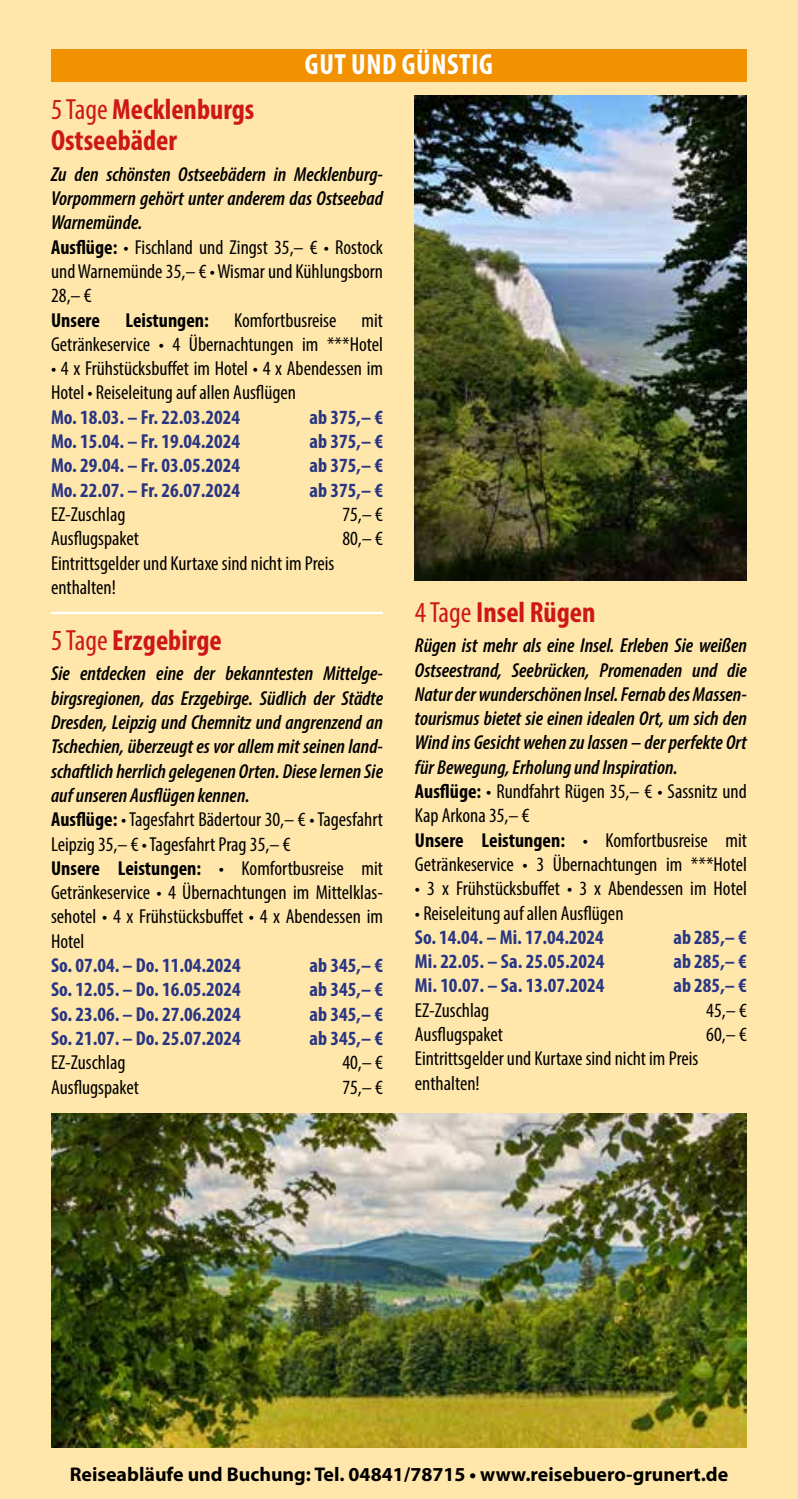
<style>
.page{position:relative;width:798px;height:1499px;background:#fff}
.page>*{position:absolute;margin:0;border:0;box-sizing:border-box;transform-origin:0 0}
.t1{font:700 condensed 29.25px/31.5px "Myriad Pro";color:#cd1719}
.t2{font:700 condensed 29.25px "Myriad Pro";letter-spacing:.02em;color:#fff}
.t3{font:condensed 20.25px/24.3px "Myriad Pro";color:#000}
.t4{font:italic 20.25px/24.3px "Myriad Variable Concept";color:#000;text-align:justify}
.t5{font:700 condensed 20.25px "Myriad Pro";color:#283583}
.t6{font:700 condensed 20.25px "Myriad Pro";color:#000}
.t7{font:700 19.8px "Myriad Pro";color:#000}
.s1{font-weight:400}
.s2{font-weight:700}
</style>
<div class="page">
<div style="left:0;top:0;width:797px;height:1499px;background:#ffe7ac"></div>
<hr style="left:51px;top:612px;width:332px;height:2px;background:#fff">
<div style="left:51px;top:49px;width:695px;height:32px;background:#f39200"></div>
<img style="left:51px;top:1113px;width:695px;height:335px">
<img style="left:415px;top:96px;width:331px;height:484px">
<h1 class="t2" style="left:305px;top:46px;width:189px">GUT UND GÜNSTIG</h1>
<h1 class="t1" style="left:51px;top:92px;width:205px"><span class="s1">5 Tage</span> Mecklenburgs<br>Ostseebäder</h1>
<p class="t4" style="left:51px;top:162px;width:333px">Zu den schönsten Ostseebädern in Mecklenburg-Vorpommern gehört unter anderem das Ostseebad Warnemünde.</p>
<p class="t3" style="left:51px;top:235px;width:333px;text-align:justify"><span class="s2">Ausflüge:</span> • Fischland und Zingst 35,– € • Rostock und Warnemünde 35,– € • Wismar und Kühlungsborn 28,– €</p>
<p class="t6" style="left:51px;top:307px;width:50px">Unsere</p>
<p class="t3" style="left:51px;top:307px;width:333px;text-align:right"><span class="s2">Leistungen:</span> Komfortbusreise mit<br>Getränkeservice • 4 Übernachtungen im ***Hotel</p>
<p class="t3" style="left:51px;top:356px;width:333px">• 4 x Frühstücksbuffet im Hotel • 4 x Abendessen im<br>Hotel • Reiseleitung auf allen Ausflügen</p>
<p class="t5" style="left:51px;top:404px;width:190px">Mo. 18.03. – Fr. 22.03.2024</p>
<p class="t5" style="left:309px;top:404px;width:75px">ab 375,– €</p>
<p class="t5" style="left:51px;top:429px;width:190px">Mo. 15.04. – Fr. 19.04.2024</p>
<p class="t5" style="left:309px;top:429px;width:75px">ab 375,– €</p>
<p class="t5" style="left:51px;top:453px;width:190px">Mo. 29.04. – Fr. 03.05.2024</p>
<p class="t5" style="left:309px;top:453px;width:75px">ab 375,– €</p>
<p class="t5" style="left:51px;top:477px;width:190px">Mo. 22.07. – Fr. 26.07.2024</p>
<p class="t5" style="left:309px;top:477px;width:75px">ab 375,– €</p>
<p class="t3" style="left:51px;top:502px;width:76px">EZ-Zuschlag</p>
<p class="t3" style="left:342px;top:502px;width:42px">75,– €</p>
<p class="t3" style="left:51px;top:526px;width:89px">Ausflugspaket</p>
<p class="t3" style="left:342px;top:526px;width:42px">80,– €</p>
<p class="t3" style="left:51px;top:550px;width:285px">Eintrittsgelder und Kurtaxe sind nicht im Preis enthalten!</p>
<h1 class="t1" style="left:51px;top:624px;width:172px"><span class="s1">5 Tage</span> Erzgebirge</h1>
<p class="t4" style="left:51px;top:661px;width:333px">Sie entdecken eine der bekanntesten Mittelge&shy;birgsregionen, das Erzgebirge. Südlich der Städte Dresden, Leipzig und Chemnitz und angrenzend an Tschechien, überzeugt es vor allem mit seinen land&shy;schaftlich herrlich gelegenen Orten. Diese lernen Sie auf unseren Ausflügen kennen.</p>
<p class="t3" style="left:51px;top:807px;width:333px"><span class="s2">Ausflüge:</span> • Tagesfahrt Bädertour 30,– € • Tagesfahrt Leipzig 35,– € • Tagesfahrt Prag 35,– €<br><span class="s2">Unsere Leistungen:</span> • Komfortbusreise mit Getränkeservice • 4 Übernachtungen im Mittelklas&shy;sehotel • 4 x Frühstücksbuffet • 4 x Abendessen im Hotel</p>
<p class="t5" style="left:51px;top:953px;width:191px">So. 07.04. – Do. 11.04.2024</p>
<p class="t5" style="left:309px;top:953px;width:75px">ab 345,– €</p>
<p class="t5" style="left:51px;top:977px;width:191px">So. 12.05. – Do. 16.05.2024</p>
<p class="t5" style="left:309px;top:977px;width:75px">ab 345,– €</p>
<p class="t5" style="left:51px;top:1001px;width:191px">So. 23.06. – Do. 27.06.2024</p>
<p class="t5" style="left:309px;top:1001px;width:75px">ab 345,– €</p>
<p class="t5" style="left:51px;top:1025px;width:191px">So. 21.07. – Do. 25.07.2024</p>
<p class="t5" style="left:309px;top:1025px;width:75px">ab 345,– €</p>
<p class="t3" style="left:51px;top:1050px;width:76px">EZ-Zuschlag</p>
<p class="t3" style="left:342px;top:1050px;width:42px">40,– €</p>
<p class="t3" style="left:51px;top:1074px;width:89px">Ausflugspaket</p>
<p class="t3" style="left:342px;top:1074px;width:42px">75,– €</p>
<h1 class="t1" style="left:415px;top:595px;width:182px"><span class="s1">4 Tage</span> Insel Rügen</h1>
<p class="t4" style="left:415px;top:633px;width:333px">Rügen ist mehr als eine Insel. Erleben Sie weißen Ostseestrand, Seebrücken, Promenaden und die Natur der wunderschönen Insel. Fernab des Massen&shy;tourismus bietet sie einen idealen Ort, um sich den Wind ins Gesicht wehen zu lassen – der perfekte Ort für Bewegung, Erholung und Inspiration.</p>
<p class="t3" style="left:415px;top:779px;width:333px"><span class="s2">Ausflüge:</span> • Rundfahrt Rügen 35,– € • Sassnitz und Kap Arkona 35,– €<br><span class="s2">Unsere Leistungen:</span> • Komfortbusreise mit Getränkeservice • 3 Übernachtungen im ***Hotel</p>
<p class="t3" style="left:415px;top:876px;width:333px">• 3 x Frühstücksbuffet • 3 x Abendessen im Hotel</p>
<p class="t3" style="left:415px;top:900px;width:210px">• Reiseleitung auf allen Ausflügen</p>
<p class="t5" style="left:415px;top:924px;width:190px">So. 14.04. – Mi. 17.04.2024</p>
<p class="t5" style="left:673px;top:924px;width:75px">ab 285,– €</p>
<p class="t5" style="left:415px;top:949px;width:191px">Mi. 22.05. – Sa. 25.05.2024</p>
<p class="t5" style="left:673px;top:949px;width:75px">ab 285,– €</p>
<p class="t5" style="left:415px;top:973px;width:191px">Mi. 10.07. – Sa. 13.07.2024</p>
<p class="t5" style="left:673px;top:973px;width:75px">ab 285,– €</p>
<p class="t3" style="left:415px;top:998px;width:76px">EZ-Zuschlag</p>
<p class="t3" style="left:706px;top:998px;width:42px">45,– €</p>
<p class="t3" style="left:415px;top:1022px;width:89px">Ausflugspaket</p>
<p class="t3" style="left:706px;top:1022px;width:42px">60,– €</p>
<p class="t3" style="left:415px;top:1046px;width:285px">Eintrittsgelder und Kurtaxe sind nicht im Preis enthalten!</p>
<p class="t7" style="left:70px;top:1462px;width:659px">Reiseabläufe und Buchung: Tel. 04841/78715 • www.reisebuero-grunert.de</p>
</div>
